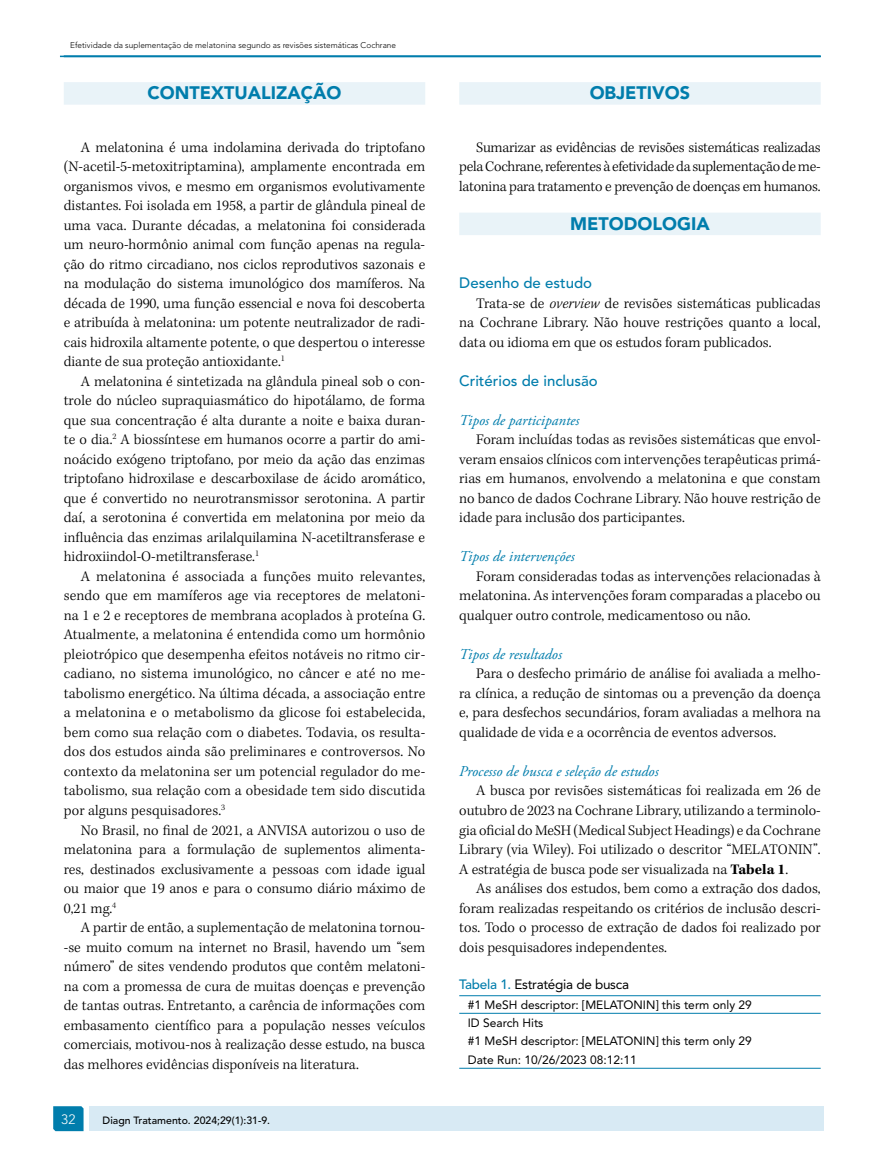
<style>
.page{position:relative;width:893px;height:1170px;background:#fff}
.page>*{position:absolute;margin:0;border:0;box-sizing:border-box;transform-origin:0 0}
.t1{font:900 18px "Avenir LT Std";color:#007dac}
.t2{font:300 15px/19.5px "Kepler Std";color:#000;text-align:justify}
.t3{font:italic 15px "Adobe Garamond Pro";color:#007dac}
.t4{font:500 15px "Avenir LT Std";color:#007dac}
.t5{font:13.5px "Avenir LT Std";letter-spacing:-.02em;color:#000}
.t6{font:300 13.5px "Avenir LT Std";color:#fff}
.t7{font:12px/18.3px "Avenir LT Std";color:#000}
.t8{font:500 10.5px "Avenir LT Std";color:#000}
.t9{font:300 8.25px "Avenir LT Std";color:#000}
.s1{font-style:italic}
.s2{font-weight:700}
.s3{font-weight:500;color:#007dac}
</style>
<div class="page">
<div style="left:64px;top:82px;width:361px;height:23px;background:#e9f3f8"></div>
<div style="left:459px;top:82px;width:362px;height:23px;background:#e9f3f8"></div>
<div style="left:459px;top:212px;width:362px;height:23px;background:#e9f3f8"></div>
<hr style="left:459px;top:995px;width:362px;height:1px;background:#007dac">
<hr style="left:459px;top:1012px;width:362px;height:1px;background:#007dac">
<hr style="left:459px;top:1067px;width:362px;height:1px;background:#007dac">
<hr style="left:60px;top:56px;width:761px;height:1px;background:#007dac">
<svg style="left:53px;top:1106px;width:31px;height:24px"></svg>
<div style="left:89px;top:1106px;width:735px;height:24px;background:#d8eaf4"></div>
<p class="t9" style="left:70px;top:40px;width:327px">Efetividade da suplementação de melatonina segundo as revisões sistemáticas Cochrane</p>
<p class="t1" style="left:148px;top:82px;width:195px">CONTEXTUALIZAÇÃO</p>
<p class="t2" style="left:64px;top:138px;width:363px;text-indent:17px">A melatonina é uma indolamina derivada do triptofano (N-acetil-5-metoxitriptamina), amplamente encontrada em organismos vivos, e mesmo em organismos evolutivamente distantes. Foi isolada em 1958, a partir de glândula pineal de uma vaca. Durante décadas, a melatonina foi considerada um neuro-hormônio animal com função apenas na regula&shy;ção do ritmo circadiano, nos ciclos reprodutivos sazonais e na modulação do sistema imunológico dos mamíferos. Na década de 1990, uma função essencial e nova foi descoberta e atribuída à melatonina: um potente neutralizador de radi&shy;cais hidroxila altamente potente, o que despertou o interesse diante de sua proteção antioxidante.<sup>1</sup></p>
<p class="t2" style="left:64px;top:372px;width:363px;text-indent:17px">A melatonina é sintetizada na glândula pineal sob o con&shy;trole do núcleo supraquiasmático do hipotálamo, de forma que sua concentração é alta durante a noite e baixa duran&shy;te o dia.<sup>2</sup> A biossíntese em humanos ocorre a partir do ami&shy;noácido exógeno triptofano, por meio da ação das enzimas triptofano hidroxilase e descarboxilase de ácido aromático, que é convertido no neurotransmissor serotonina. A partir daí, a serotonina é convertida em melatonina por meio da influência das enzimas arilalquilamina N-acetiltransferase e hidroxiindol-O-metiltransferase.<sup>1</sup></p>
<p class="t2" style="left:64px;top:567px;width:363px;text-indent:17px">A melatonina é associada a funções muito relevantes, sendo que em mamíferos age via receptores de melatoni&shy;na 1 e 2 e receptores de membrana acoplados à proteína G.<br>Atualmente, a melatonina é entendida como um hormônio pleiotrópico que desempenha efeitos notáveis no ritmo cir&shy;cadiano, no sistema imunológico, no câncer e até no me&shy;tabolismo energético. Na última década, a associação entre a melatonina e o metabolismo da glicose foi estabelecida, bem como sua relação com o diabetes. Todavia, os resulta&shy;dos dos estudos ainda são preliminares e controversos. No contexto da melatonina ser um potencial regulador do me&shy;tabolismo, sua relação com a obesidade tem sido discutida por alguns pesquisadores.<sup>3</sup></p>
<p class="t2" style="left:64px;top:820px;width:363px;text-indent:17px">No Brasil, no final de 2021, a ANVISA autorizou o uso de melatonina para a formulação de suplementos alimenta&shy;res, destinados exclusivamente a pessoas com idade igual ou maior que 19 anos e para o consumo diário máximo de 0,21 mg.<sup>4</sup></p>
<p class="t2" style="left:64px;top:918px;width:363px;text-indent:17px">A partir de então, a suplementação de melatonina tornou--se muito comum na internet no Brasil, havendo um “sem número” de sites vendendo produtos que contêm melatoni&shy;na com a promessa de cura de muitas doenças e prevenção de tantas outras. Entretanto, a carência de informações com embasamento científico para a população nesses veículos comerciais, motivou-nos à realização desse estudo, na busca das melhores evidências disponíveis na literatura.</p>
<p class="t6" style="left:61px;top:1111px;width:16px">32</p>
<p class="t8" style="left:103px;top:1114px;width:169px">Diagn Tratamento. 2024;29(1):31-9.</p>
<p class="t1" style="left:590px;top:82px;width:102px">OBJETIVOS</p>
<p class="t2" style="left:459px;top:138px;width:363px;text-indent:17px">Sumarizar as evidências de revisões sistemáticas realizadas pela Cochrane, referentes à efetividade da suplementação de me&shy;latonina para tratamento e prevenção de doenças em humanos.</p>
<p class="t1" style="left:570px;top:212px;width:141px">METODOLOGIA</p>
<p class="t4" style="left:459px;top:274px;width:134px">Desenho de estudo</p>
<p class="t2" style="left:459px;top:294px;width:363px;text-indent:17px">Trata-se de <span class="s1">overview</span> de revisões sistemáticas publicadas na Cochrane Library. Não houve restrições quanto a local, data ou idioma em que os estudos foram publicados.</p>
<p class="t4" style="left:459px;top:372px;width:140px">Critérios de inclusão</p>
<p class="t3" style="left:459px;top:411px;width:122px">Tipos de participantes</p>
<p class="t2" style="left:459px;top:430px;width:363px;text-indent:17px">Foram incluídas todas as revisões sistemáticas que envol&shy;veram ensaios clínicos com intervenções terapêuticas primá&shy;rias em humanos, envolvendo a melatonina e que constam no banco de dados Cochrane Library. Não houve restrição de idade para inclusão dos participantes.</p>
<p class="t3" style="left:459px;top:547px;width:117px">Tipos de intervenções</p>
<p class="t2" style="left:459px;top:567px;width:363px;text-indent:17px">Foram consideradas todas as intervenções relacionadas à melatonina. As intervenções foram comparadas a placebo ou qualquer outro controle, medicamentoso ou não.</p>
<p class="t3" style="left:459px;top:645px;width:104px">Tipos de resultados</p>
<p class="t2" style="left:459px;top:664px;width:363px;text-indent:17px">Para o desfecho primário de análise foi avaliada a melho&shy;ra clínica, a redução de sintomas ou a prevenção da doença e, para desfechos secundários, foram avaliadas a melhora na qualidade de vida e a ocorrência de eventos adversos.</p>
<p class="t3" style="left:459px;top:762px;width:201px">Processo de busca e seleção de estudos</p>
<p class="t2" style="left:459px;top:781px;width:363px;text-indent:17px">A busca por revisões sistemáticas foi realizada em 26 de outubro de 2023 na Cochrane Library, utilizando a terminolo&shy;gia oficial do MeSH (Medical Subject Headings) e da Cochrane Library (via Wiley). Foi utilizado o descritor “MELATONIN”.<br>A estratégia de busca pode ser visualizada na <span class="s2">Tabela 1</span>.</p>
<p class="t2" style="left:459px;top:879px;width:363px;text-indent:17px">As análises dos estudos, bem como a extração dos dados, foram realizadas respeitando os critérios de inclusão descri&shy;tos. Todo o processo de extração de dados foi realizado por dois pesquisadores independentes.</p>
<p class="t5" style="left:459px;top:976px;width:171px"><span class="s3">Tabela 1.</span> Estratégia de busca</p>
<p class="t7" style="left:468px;top:995px;width:286px">#1 MeSH descriptor: [MELATONIN] this term only 29<br>ID Search Hits<br>#1 MeSH descriptor: [MELATONIN] this term only 29<br>Date Run: 10/26/2023 08:12:11</p>
</div>
